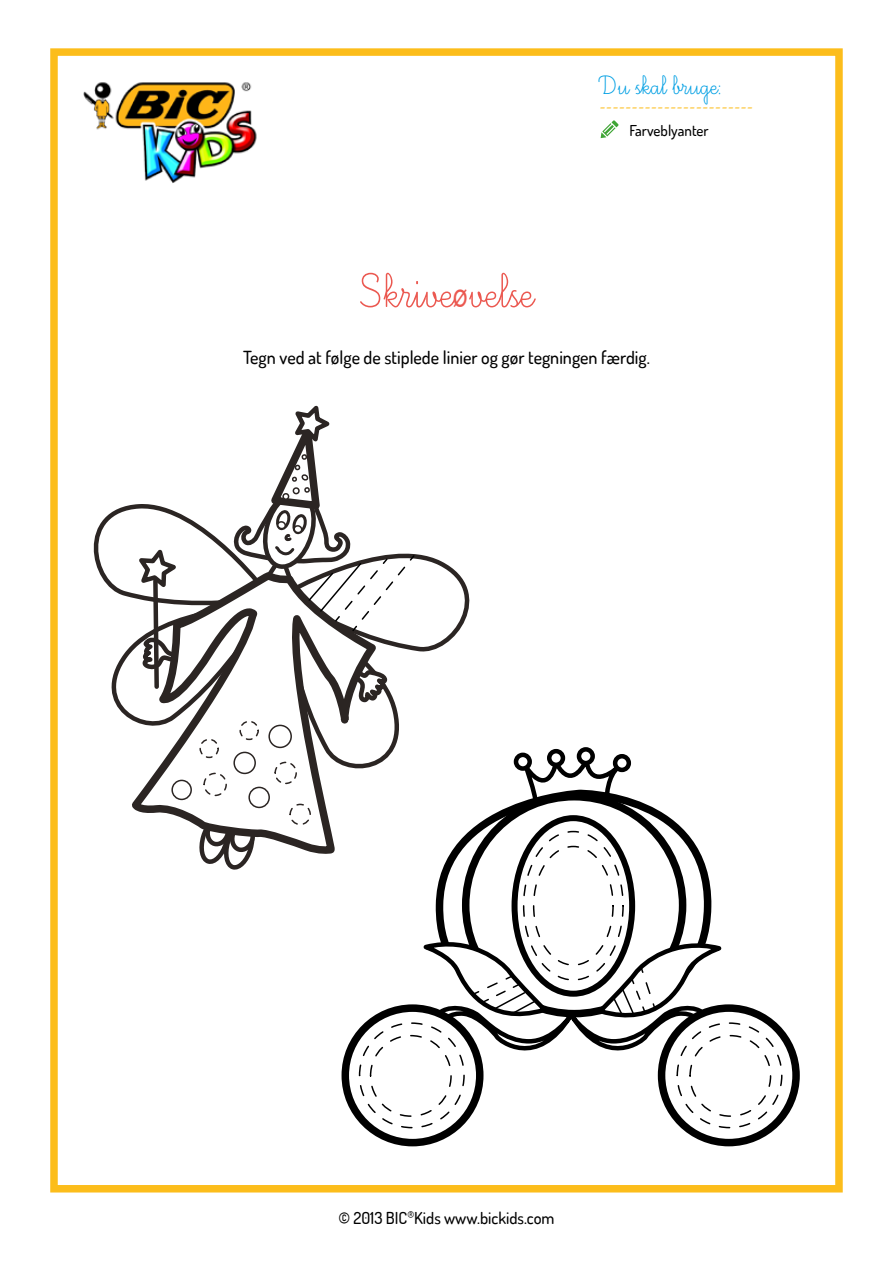
<style>
.page{position:relative;width:893px;height:1263px;background:#fff}
.page>*{position:absolute;margin:0;border:0;box-sizing:border-box;transform-origin:0 0}
.t1{font:60px "Ecriture A Romain Orne";color:#eb5850}
.t2{font:33px "Ecriture A Romain Orne";color:#009fe3}
.t3{font:500 18px "Dosis";color:#000}
.t4{font:18px "Minion Pro";color:#fcbd1b}
.t5{font:500 16.5px "Dosis";color:#000}
.t6{font:500 15px "Dosis";color:#000}
.s1{font-family:"Futura BT";font-size:37.5px}
</style>
<div class="page">
<div style="left:50px;top:48px;width:793px;height:1144px;border:8px solid #fcbd1b"></div>
<img style="left:83px;top:82px;width:174px;height:101px">
<svg style="left:601px;top:120px;width:18px;height:18px"></svg>
<svg style="left:521px;top:747px;width:102px;height:39px"></svg>
<svg style="left:615px;top:756px;width:14px;height:14px"></svg>
<div style="left:613px;top:754px;width:18px;height:18px;border:4px solid #000;border-radius:50%"></div>
<svg style="left:579px;top:749px;width:14px;height:14px"></svg>
<div style="left:577px;top:747px;width:18px;height:18px;border:4px solid #000;border-radius:50%"></div>
<svg style="left:549px;top:751px;width:14px;height:14px"></svg>
<div style="left:547px;top:749px;width:18px;height:18px;border:4px solid #000;border-radius:50%"></div>
<svg style="left:516px;top:755px;width:14px;height:13px"></svg>
<div style="left:514px;top:753px;width:18px;height:18px;border:4px solid #000;border-radius:50%"></div>
<svg style="left:438px;top:786px;width:271px;height:150px"></svg>
<div style="left:466px;top:797px;width:217px;height:217px;background:#fff;border-radius:50%"></div>
<div style="left:462px;top:793px;width:224px;height:224px;border:8px solid #000;border-radius:50%"></div>
<svg style="left:515px;top:818px;width:117px;height:176px"></svg>
<div style="left:512px;top:815px;width:123px;height:182px;border:6px solid #000;border-radius:50%"></div>
<div style="left:524px;top:831px;width:99px;height:149px;background:#fff;border-radius:50%"></div>
<div style="left:533px;top:846px;width:81px;height:120px;border:2px dashed #000;border-radius:50%"></div>
<svg style="left:345px;top:1008px;width:135px;height:134px"></svg>
<div style="left:342px;top:1004px;width:141px;height:142px;border:8px solid #000;border-radius:50%"></div>
<svg style="left:662px;top:1008px;width:134px;height:134px"></svg>
<div style="left:658px;top:1004px;width:142px;height:142px;border:8px solid #000;border-radius:50%"></div>
<div style="left:360px;top:1023px;width:104px;height:104px;background:#fff;border-radius:50%"></div>
<div style="left:359px;top:1022px;width:106px;height:106px;border:2px dashed #000;border-radius:50%"></div>
<div style="left:370px;top:1035px;width:82px;height:82px;border:2px dashed #000;border-radius:50%"></div>
<div style="left:677px;top:1023px;width:105px;height:104px;background:#fff;border-radius:50%"></div>
<div style="left:676px;top:1022px;width:106px;height:106px;border:2px dashed #000;border-radius:50%"></div>
<svg style="left:203px;top:861px;width:45px;height:8px"></svg>
<svg style="left:132px;top:779px;width:203px;height:82px"></svg>
<div style="left:290px;top:804px;width:20px;height:20px;background:#fff;border-radius:50%"></div>
<div style="left:289px;top:804px;width:22px;height:21px;border:2px dashed #2b2523;border-radius:50%"></div>
<div style="left:275px;top:762px;width:21px;height:21px;background:#fff;border-radius:50%"></div>
<div style="left:274px;top:762px;width:23px;height:22px;border:2px dashed #2b2523;border-radius:50%"></div>
<div style="left:249px;top:787px;width:20px;height:20px;background:#fff;border-radius:50%"></div>
<div style="left:248px;top:787px;width:22px;height:21px;border:2px solid #2b2523;border-radius:50%"></div>
<div style="left:204px;top:773px;width:22px;height:22px;background:#fff;border-radius:50%"></div>
<div style="left:203px;top:773px;width:24px;height:23px;border:2px dashed #2b2523;border-radius:50%"></div>
<div style="left:172px;top:780px;width:19px;height:19px;background:#fff;border-radius:50%"></div>
<div style="left:171px;top:780px;width:21px;height:20px;border:2px solid #2b2523;border-radius:50%"></div>
<div style="left:689px;top:1035px;width:82px;height:82px;border:2px dashed #000;border-radius:50%"></div>
<svg style="left:93px;top:405px;width:377px;height:374px"></svg>
<svg style="left:421px;top:936px;width:303px;height:134px"></svg>
<h2 class="t2" style="left:600px;top:69px;width:124px">Du skal bruge:</h2>
<h1 class="t1" style="left:360px;top:262px;width:174px">Skrive<span class="s1">ø</span>velse</h1>
<p class="t4" style="left:600px;top:94px;width:155px">------------------------</p>
<p class="t6" style="left:629px;top:121px;width:81px">Farveblyanter</p>
<p class="t3" style="left:243px;top:346px;width:408px">Tegn ved at følge de stiplede linier og gør tegningen færdig.</p>
<p class="t5" style="left:338px;top:1207px;width:218px">© 2013 BIC<sup>®</sup>Kids www.bickids.com</p>
</div>
